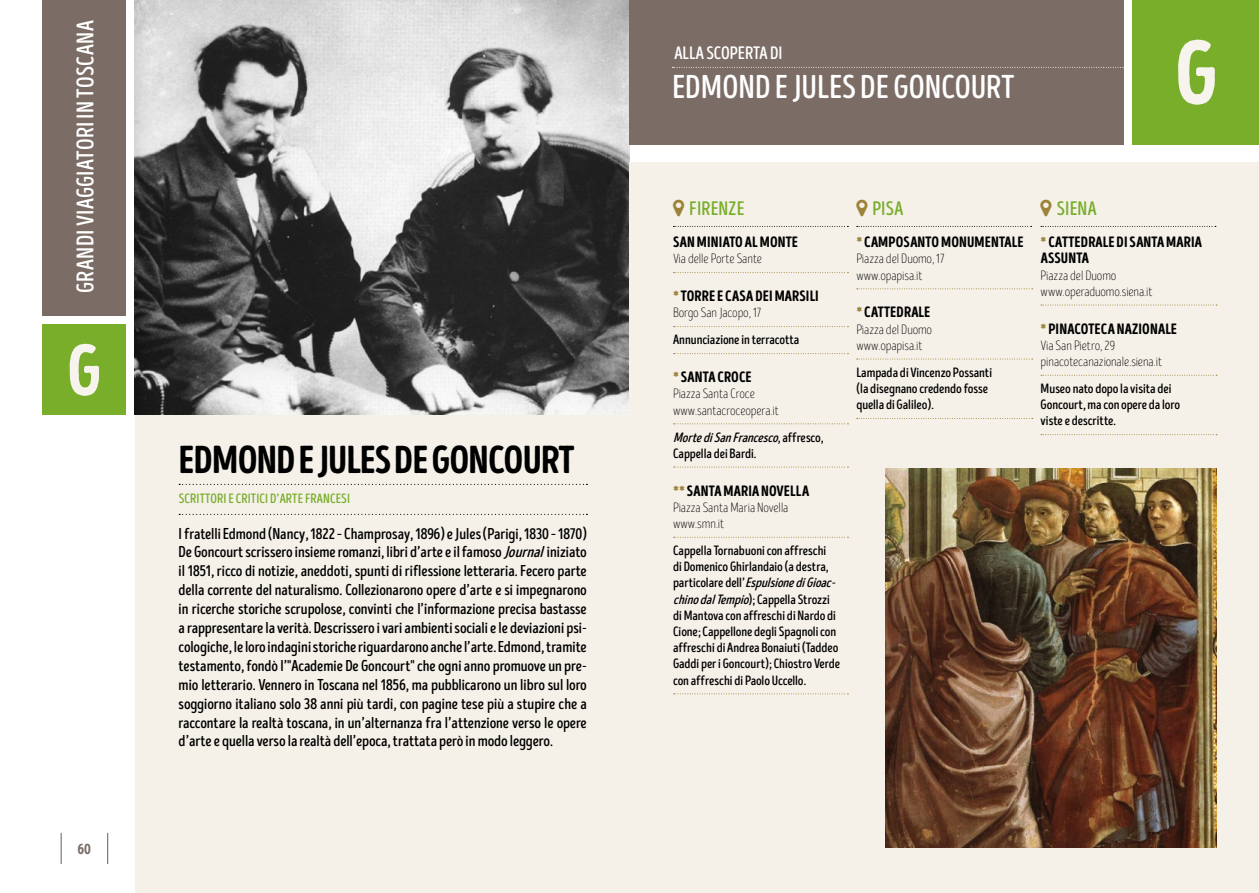
<style>
.page{position:relative;width:1259px;height:893px;background:#fff}
.page>*{position:absolute;margin:0;border:0;box-sizing:border-box;transform-origin:0 0}
.t1{font:90px "Intro Head HUC Base";color:#f7f4ed}
.t2{font:72px "Intro Head HUC Base";color:#f7f4ed}
.t3{font:39px "Intro Head HUC Base";letter-spacing:-.02em;color:#000}
.t4{font:33px "Intro Head BUC Base";color:#fff}
.t5{font:24px "Intro Head B Base";letter-spacing:.01em;color:#fff}
.t6{font:19.5px "Intro Head B Base";letter-spacing:.01em;color:#79ae2b}
.t7{font:18px "Intro Head BUC Base";color:#fff}
.t8{font:15.75px/18.9px "Intro Head B Base";letter-spacing:-.01em;color:#000;text-align:justify}
.t9{font:15px/16.2px "Intro Head H Base";letter-spacing:.01em;color:#000}
.t10{font:15px "Intro Head HUC Base";color:#7b6d66}
.t11{font:13.5px/16.2px "Intro Head B Base";letter-spacing:-.005em;color:#000}
.t12{font:13.5px/16.2px "Intro Head L Base";letter-spacing:-.01em;color:#000}
.t13{font:13.5px "Intro Head B Base";letter-spacing:.01em;color:#79ae2b}
.s1{font-style:italic}
.s2{color:#9d8338}
</style>
<div class="page">
<div style="left:43px;top:324px;width:83px;height:90px;background:#79ae2b"></div>
<div style="left:135px;top:0;width:494px;height:893px;background:#f5f1e9"></div>
<div style="left:43px;top:0;width:83px;height:316px;background:#7b6d66"></div>
<svg style="left:179px;top:484px;width:408px;height:1px"></svg>
<svg style="left:179px;top:514px;width:408px;height:1px"></svg>
<img style="left:135px;top:0;width:494px;height:414px">
<div style="left:1132px;top:0;width:127px;height:144px;background:#79ae2b"></div>
<div style="left:629px;top:162px;width:630px;height:731px;background:#f5f1e9"></div>
<div style="left:629px;top:0;width:495px;height:144px;background:#7b6d66"></div>
<svg style="left:672px;top:67px;width:452px;height:1px"></svg>
<svg style="left:673px;top:226px;width:175px;height:1px"></svg>
<svg style="left:673px;top:272px;width:175px;height:1px"></svg>
<svg style="left:673px;top:326px;width:175px;height:1px"></svg>
<svg style="left:673px;top:353px;width:175px;height:1px"></svg>
<svg style="left:673px;top:423px;width:175px;height:1px"></svg>
<svg style="left:673px;top:467px;width:175px;height:1px"></svg>
<svg style="left:673px;top:537px;width:175px;height:1px"></svg>
<svg style="left:673px;top:693px;width:175px;height:1px"></svg>
<svg style="left:856px;top:226px;width:175px;height:1px"></svg>
<svg style="left:856px;top:288px;width:176px;height:1px"></svg>
<svg style="left:856px;top:359px;width:176px;height:1px"></svg>
<svg style="left:856px;top:418px;width:176px;height:1px"></svg>
<img style="left:885px;top:468px;width:331px;height:380px">
<svg style="left:1041px;top:226px;width:175px;height:1px"></svg>
<svg style="left:1041px;top:305px;width:176px;height:1px"></svg>
<svg style="left:1041px;top:375px;width:176px;height:1px"></svg>
<svg style="left:1041px;top:434px;width:176px;height:1px"></svg>
<hr style="left:61px;top:833px;width:1px;height:31px;background:#7b6d66">
<hr style="left:107px;top:833px;width:1px;height:31px;background:#7b6d66">
<h3 class="t5" style="left:71px;top:293px;width:274px;rotate:-90deg">GRANDI VIAGGIATORI IN TOSCANA</h3>
<h2 class="t2" style="left:67px;top:327px;width:37px">G</h2>
<p class="t10" style="left:78px;top:840px;width:15px">60</p>
<h3 class="t3" style="left:179px;top:436px;width:397px">EDMOND E JULES DE GONCOURT</h3>
<p class="t13" style="left:179px;top:491px;width:173px">SCRITTORI E CRITICI D’ARTE FRANCESI</p>
<p class="t8" style="left:179px;top:524px;width:410px">I fratelli Edmond (Nancy, 1822 – Champrosay, 1896) e Jules (Parigi, 1830 – 1870)<br>De Goncourt scrissero insieme romanzi, libri d’arte e il famoso <span class="s1">Journal</span>iniziato il 1851, ricco di notizie, aneddoti, spunti di riflessione letteraria. Fecero parte della corrente del naturalismo. Collezionarono opere d’arte e si impegnarono in ricerche storiche scrupolose, convinti che l’informazione precisa bastasse a rappresentare la verità. Descrissero i vari ambienti sociali e le deviazioni psi&shy;cologiche, le loro indagini storiche riguardarono anche l’arte. Edmond, tramite testamento, fondò l’"Academie De Goncourt" che ogni anno promuove un pre&shy;mio letterario. Vennero in Toscana nel 1856, ma pubblicarono un libro sul loro soggiorno italiano solo 38 anni più tardi, con pagine tese più a stupire che a raccontare la realtà toscana, in un’alternanza fra l’attenzione verso le opere d’arte e quella verso la realtà dell’epoca, trattata però in modo leggero.</p>
<p class="t7" style="left:674px;top:42px;width:110px">ALLA SCOPERTA DI</p>
<h3 class="t4" style="left:672px;top:68px;width:344px">EDMOND E JULES DE GONCOURT</h3>
<h1 class="t1" style="left:1174px;top:18px;width:46px">G</h1>
<p class="t6" style="left:689px;top:197px;width:57px">FIRENZE</p>
<p class="t9" style="left:673px;top:234px;width:126px">SAN MINIATO AL MONTE</p>
<p class="t12" style="left:673px;top:251px;width:91px">Via delle Porte Sante</p>
<p class="t9" style="left:673px;top:288px;width:147px"><span class="s2">*</span> TORRE E CASA DEI MARSILI</p>
<p class="t12" style="left:673px;top:305px;width:90px">Borgo San Jacopo, 17</p>
<p class="t11" style="left:673px;top:332px;width:128px">Annunciazione in terracotta</p>
<p class="t9" style="left:673px;top:369px;width:80px"><span class="s2">*</span> SANTA CROCE</p>
<p class="t12" style="left:673px;top:386px;width:107px">Piazza Santa Croce www.santacroceopera.it</p>
<p class="t11" style="left:673px;top:429px;width:152px"><span class="s1">MortediSanFrancesco</span>, a f f r e s c o ,<br>Cappella dei Bardi.</p>
<p class="t9" style="left:673px;top:482px;width:138px"><span class="s2">**</span> SANTA MARIA NOVELLA</p>
<p class="t12" style="left:673px;top:500px;width:117px">Piazza Santa Maria Novella www.smn.it</p>
<p class="t11" style="left:673px;top:542px;width:169px">Cappella Tornabuoni con affreschi<br>di Domenico Ghirlandaio (a destra, pa rt i col a re d el l ’ <span class="s1">EspulsionediGioac&shy;chinodalTempio</span>); Cappella Strozzi di Mantova con affreschi di Nardo di Cione; Cappellone degli Spagnoli con affreschi di Andrea Bonaiuti (Taddeo Gaddi per i Goncourt); Chiostro Verde con affreschi di Paolo Uccello.</p>
<p class="t6" style="left:872px;top:197px;width:32px">PISA</p>
<p class="t9" style="left:856px;top:234px;width:169px"><span class="s2">*</span> CAMPOSANTO MONUMENTALE</p>
<p class="t12" style="left:856px;top:251px;width:90px">Piazza del Duomo, 17 www.opapisa.it</p>
<p class="t9" style="left:856px;top:304px;width:75px"><span class="s2">*</span> CATTEDRALE</p>
<p class="t12" style="left:856px;top:321px;width:77px">Piazza del Duomo www.opapisa.it</p>
<p class="t11" style="left:856px;top:364px;width:137px">Lampada di Vincenzo Possanti (la disegnano credendo fosse quella di Galileo).</p>
<p class="t6" style="left:1056px;top:197px;width:41px">SIENA</p>
<p class="t9" style="left:1040px;top:234px;width:163px"><span class="s2">*</span> CATTEDRALE DI SANTA MARIA<br>ASSUNTA</p>
<p class="t12" style="left:1040px;top:267px;width:114px">Piazza del Duomo www.operaduomo.siena.it</p>
<p class="t9" style="left:1040px;top:320px;width:138px"><span class="s2">*</span> PINACOTECA NAZIONALE</p>
<p class="t12" style="left:1040px;top:338px;width:123px">Via San Pietro, 29 pinacotecanazionale.siena.it</p>
<p class="t11" style="left:1040px;top:380px;width:141px">Museo nato dopo la visita dei<br>Goncourt, ma con opere da loro viste e descritte.</p>
</div>
